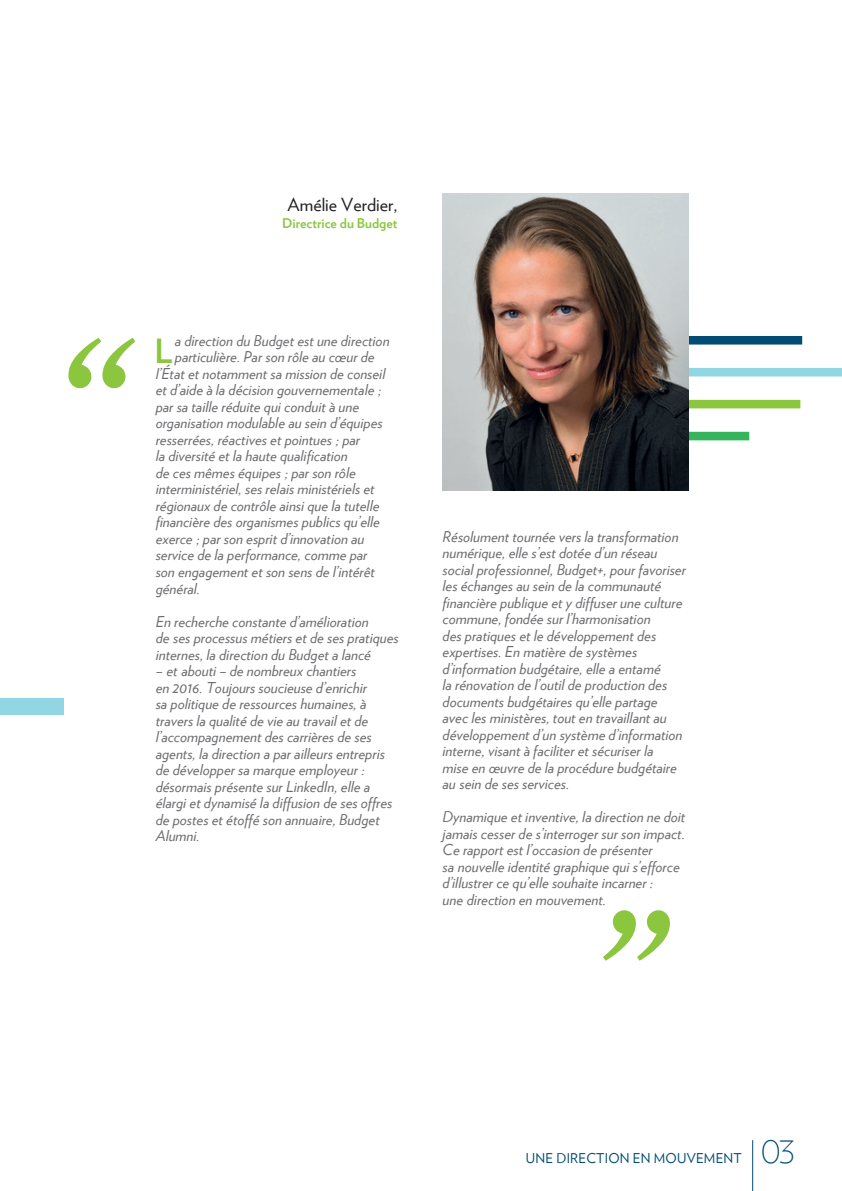
<style>
.page{position:relative;width:842px;height:1191px;background:#fff}
.page>*{position:absolute;margin:0;border:0;box-sizing:border-box;transform-origin:0 0}
.t1{font:200 39px "Verlag";color:#004c72}
.t2{font:700 33.15px "Verlag";color:#8bc63e}
.t3{font:18px "Verlag";color:#231f20}
.t4{font:italic 15px/16.5px "Verlag";color:#6c6d70}
.t5{font:13.5px "Verlag";letter-spacing:.015em;color:#004c72}
.t6{font:700 13.5px "Verlag";color:#8bc63e}
</style>
<div class="page">
<div style="left:571px;top:368px;width:271px;height:8px;background:#91d6e3"></div>
<div style="left:451px;top:400px;width:349px;height:8px;background:#8bc63e"></div>
<div style="left:529px;top:432px;width:220px;height:8px;background:#35b55b"></div>
<div style="left:658px;top:336px;width:144px;height:8px;background:#004c72"></div>
<img style="left:442px;top:193px;width:247px;height:298px">
<svg style="left:68px;top:338px;width:67px;height:50px"></svg>
<svg style="left:603px;top:910px;width:67px;height:50px"></svg>
<div style="left:0;top:698px;width:64px;height:17px;background:#91d6e3"></div>
<hr style="left:752px;top:1140px;width:1px;height:51px;background:#004c72">
<p class="t3" style="left:288px;top:191px;width:111px">Amélie Verdier,</p>
<p class="t6" style="left:282px;top:212px;width:117px">Directrice du Budget</p>
<p class="t4" style="left:175px;top:331px;width:216px">a direction du Budget est une direction</p>
<p class="t4" style="left:175px;top:348px;width:201px">particulière. Par son rôle au cœur de</p>
<p class="t4" style="left:156px;top:364px;width:231px">l’État et notamment sa mission de conseil</p>
<p class="t4" style="left:156px;top:381px;width:227px">et d’aide à la décision gouvernementale ;</p>
<p class="t4" style="left:156px;top:397px;width:205px">par sa taille réduite qui conduit à une</p>
<p class="t4" style="left:156px;top:414px;width:228px">organisation modulable au sein d’équipes</p>
<p class="t4" style="left:156px;top:430px;width:206px">resserrées, réactives et pointues ; par</p>
<p class="t4" style="left:156px;top:447px;width:194px">la diversité et la haute qualification</p>
<p class="t4" style="left:156px;top:463px;width:202px">de ces mêmes équipes ; par son rôle</p>
<p class="t4" style="left:156px;top:480px;width:220px">interministériel, ses relais ministériels et</p>
<p class="t4" style="left:156px;top:496px;width:225px">régionaux de contrôle ainsi que la tutelle</p>
<p class="t4" style="left:156px;top:513px;width:226px">financière des organismes publics qu’elle</p>
<p class="t4" style="left:156px;top:529px;width:210px">exerce ; par son esprit d’innovation au</p>
<p class="t4" style="left:156px;top:546px;width:213px">service de la performance, comme par</p>
<p class="t4" style="left:156px;top:562px;width:221px">son engagement et son sens de l’intérêt</p>
<p class="t4" style="left:156px;top:579px;width:46px">général.</p>
<p class="t4" style="left:156px;top:612px;width:245px">En recherche constante d’amélioration<br>de ses processus métiers et de ses pratiques internes, la direction du Budget a lancé</p>
<p class="t4" style="left:156px;top:661px;width:238px">– et abouti – de nombreux chantiers<br>en 2016. Toujours soucieuse d’enrichir<br>sa politique de ressources humaines, à travers la qualité de vie au travail et de l’accompagnement des carrières de ses agents, la direction a par ailleurs entrepris de développer sa marque employeur : désormais présente sur LinkedIn, elle a élargi et dynamisé la diffusion de ses offres de postes et étoffé son annuaire, Budget Alumni.</p>
<h2 class="t2" style="left:155px;top:324px;width:20px">L</h2>
<p class="t4" style="left:443px;top:527px;width:245px">Résolument tournée vers la transformation numérique, elle s’est dotée d’un réseau social professionnel, Budget+, pour favoriser les échanges au sein de la communauté financière publique et y diffuser une culture commune, fondée sur l’harmonisation<br>des pratiques et le développement des expertises. En matière de systèmes d’information budgétaire, elle a entamé<br>la rénovation de l’outil de production des documents budgétaires qu’elle partage avec les ministères, tout en travaillant au développement d’un système d’information interne, visant à faciliter et sécuriser la<br>mise en œuvre de la procédure budgétaire au sein de ses services.</p>
<p class="t4" style="left:443px;top:807px;width:244px">Dynamique et inventive, la direction ne doit jamais cesser de s’interroger sur son impact.<br>Ce rapport est l’occasion de présenter<br>sa nouvelle identité graphique qui s’efforce d’illustrer ce qu’elle souhaite incarner :<br>une direction en mouvement.</p>
<p class="t5" style="left:526px;top:1148px;width:218px">UNE DIRECTION EN MOUVEMENT</p>
<h1 class="t1" style="left:761px;top:1121px;width:36px">03</h1>
</div>
